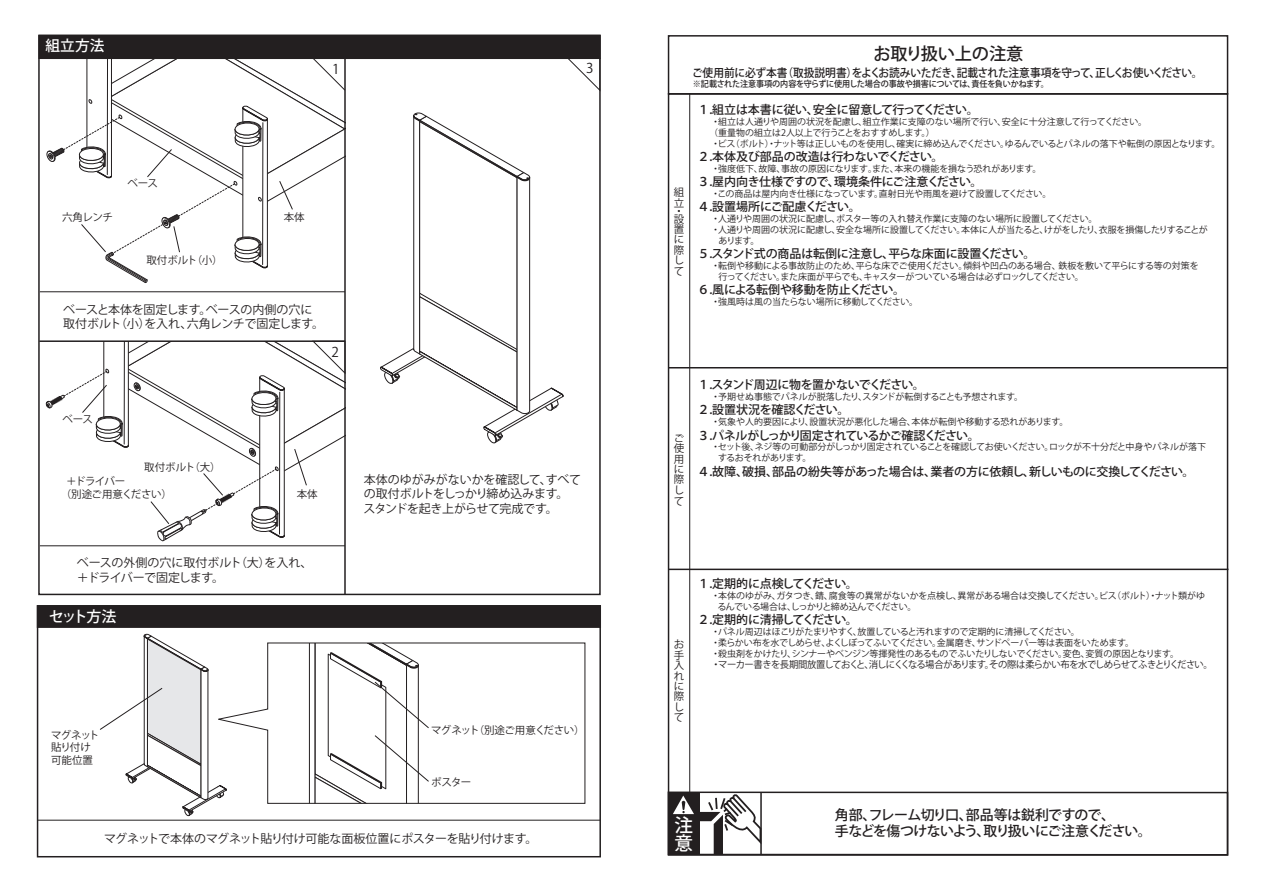
<style>
.page{position:relative;width:1263px;height:893px;background:#fff}
.page>*{position:absolute;margin:0;border:0;box-sizing:border-box;transform-origin:0 0}
.t1{font:500 18.6px/18.6px "Koz Go Pro";color:#fff}
.t2{font:500 17.25px "Koz Go Pro";letter-spacing:-.01em;color:#231f20}
.t3{font:500 15px "Koz Go Pro";letter-spacing:-.11em;color:#fff}
.t4{font:500 14.7px "Koz Go Pro";color:#fff}
.t5{font:500 13.95px/16.6px "Koz Go Pro";letter-spacing:-.05em;color:#231f20}
.t6{font:13.5px "Koz Go Pro";color:#231f20}
.t7{font:500 12px "Koz Go Pro";letter-spacing:-.04em;color:#231f20}
.t8{font:12px/14.4px "Koz Go Pro";letter-spacing:-.02em;color:#231f20}
.t9{font:500 12px "Koz Go Pro";letter-spacing:-.02em;color:#231f20}
.t10{font:500 12px "Koz Go Pro";letter-spacing:-.06em;color:#231f20}
.t11{font:500 12px "Koz Go Pro";letter-spacing:-.075em;color:#231f20}
.t12{font:500 11.55px "Koz Go Pro";letter-spacing:-.02em;color:#231f20;scale:.93 1}
.t13{font:10.5px/10.4px "Koz Go Pro";letter-spacing:-.04em;color:#231f20}
.t14{font:9.6px "Koz Go Pro";letter-spacing:-.065em;color:#231f20}
.t15{font:9px/10.8px "Koz Go Pro";letter-spacing:-.02em;color:#231f20}
.t16{font:9px "Koz Go Pro";color:#231f20}
.t17{font:500 8.7px "Koz Go Pro";letter-spacing:-.02em;color:#231f20;scale:.93 1}
</style>
<div class="page">
<svg style="left:568px;top:59px;width:30px;height:30px"></svg>
<hr style="left:40px;top:291px;width:305px;height:1px;background:#231f20">
<hr style="left:40px;top:545px;width:305px;height:1px;background:#231f20">
<hr style="left:38px;top:819px;width:562px;height:1px;background:#231f20">
<div style="left:38px;top:35px;width:563px;height:24px;background:#231f20"></div>
<hr style="left:39px;top:340px;width:306px;height:2px;background:#231f20">
<hr style="left:344px;top:57px;width:2px;height:537px;background:#231f20">
<div style="left:37px;top:605px;width:564px;height:252px;border:2px solid #231f20"></div>
<div style="left:37px;top:605px;width:564px;height:23px;background:#231f20;border:2px solid #231f20"></div>
<div style="left:668px;top:35px;width:560px;height:60px;border:2px solid #231f20"></div>
<hr style="left:669px;top:367px;width:559px;height:1px;background:#231f20">
<hr style="left:669px;top:568px;width:559px;height:2px;background:#231f20">
<hr style="left:689px;top:94px;width:1px;height:719px;background:#231f20">
<div style="left:668px;top:791px;width:560px;height:64px;border:2px solid #231f20"></div>
<div style="left:669px;top:793px;width:31px;height:61px;background:#231f20"></div>
<svg style="left:673px;top:792px;width:89px;height:62px"></svg>
<svg style="left:46px;top:57px;width:300px;height:230px"></svg>
<svg style="left:380px;top:112px;width:184px;height:332px"></svg>
<svg style="left:100px;top:633px;width:115px;height:183px"></svg>
<svg style="left:215px;top:642px;width:371px;height:162px"></svg>
<svg style="left:309px;top:643px;width:120px;height:160px"></svg>
<div style="left:38px;top:35px;width:563px;height:560px;border:2px solid #231f20"></div>
<svg style="left:45px;top:340px;width:301px;height:210px"></svg>
<h3 class="t4" style="left:46px;top:36px;width:60px">組立方法</h3>
<h3 class="t6" style="left:332px;top:61px;width:9px">1</h3>
<h3 class="t6" style="left:586px;top:59px;width:9px">3</h3>
<p class="t13" style="left:62px;top:212px;width:52px">六角レンチ</p>
<p class="t13" style="left:127px;top:178px;width:32px">ベース</p>
<p class="t13" style="left:146px;top:255px;width:78px">取付ボルト（小）</p>
<p class="t13" style="left:284px;top:212px;width:22px">本体</p>
<h3 class="t8" style="left:63px;top:302px;width:262px">ベースと本体を固定します。ベースの内側の穴に取付ボルト（小）を入れ、六角レンチで固定します。</h3>
<h3 class="t6" style="left:331px;top:343px;width:9px">2</h3>
<p class="t13" style="left:62px;top:414px;width:32px">ベース</p>
<p class="t13" style="left:144px;top:462px;width:78px">取付ボルト（大）</p>
<p class="t13" style="left:61px;top:475px;width:112px;line-height:12.6px;text-indent:5px">＋ドライバー<br>（別途ご用意ください）</p>
<p class="t13" style="left:297px;top:489px;width:22px">本体</p>
<h3 class="t8" style="left:77px;top:556px;width:237px">ベースの外側の穴に取付ボルト（大）を入れ、＋ドライバーで固定します。</h3>
<h3 class="t3" style="left:49px;top:606px;width:69px">セット方法</h3>
<h3 class="t4" style="left:44px;top:607px;width:60px">使用方法</h3>
<h3 class="t8" style="left:363px;top:472px;width:219px">本体のゆがみがないかを確認して、すべての取付ボルトをしっかり締め込みます。スタンドを起き上がらせて完成です。</h3>
<p class="t13" style="left:51px;top:729px;width:50px;line-height:12.6px">マグネット貼り付け可能位置</p>
<p class="t13" style="left:431px;top:725px;width:155px">マグネット（別途ご用意ください）</p>
<p class="t13" style="left:431px;top:777px;width:42px">ポスター</p>
<h3 class="t8" style="left:104px;top:832px;width:435px">マグネットで本体のマグネット貼り付け可能な面板位置にポスターを貼り付けます。</h3>
<p class="t13" style="left:674px;top:187px;width:12px">組立</p>
<p class="t13" style="left:674px;top:207px;width:12px;line-height:7.8px">・設</p>
<p class="t13" style="left:674px;top:224px;width:12px;text-align:justify">置に際して</p>
<h2 class="t2" style="left:873px;top:43px;width:152px">お取り扱い上の注意</h2>
<p class="t12" style="left:692px;top:65px;width:550px">ご使用前に必ず本書（取扱説明書）をよくお読みいただき、記載された注意事項を守って、正しくお使いください。</p>
<p class="t17" style="left:693px;top:78px;width:384px">※記載された注意事項の内容を守らずに使用した場合の事故や損害については、責任を負いかねます。</p>
<h3 class="t7" style="left:697px;top:102px;width:283px">１.組立は本書に従い、安全に留意して行ってください。</h3>
<p class="t15" style="left:709px;top:116px;width:513px">・組立は人通りや周囲の状況を配慮し、組立作業に支障のない場所で行い、安全に十分注意して行ってください。<br>（重量物の組立は2人以上で行うことをおすすめします。）<br>・ビス（ボルト）・ナット等は正しいものを使用し、確実に締め込んでください。ゆるんでいるとパネルの落下や転倒の原因となります。</p>
<h3 class="t9" style="left:697px;top:149px;width:248px">２.本体及び部品の改造は行わないでください。</h3>
<p class="t16" style="left:711px;top:163px;width:332px">・強度低下、故障、事故の原因になります｡また、本来の機能を損なう恐れがあります。</p>
<h3 class="t7" style="left:697px;top:174px;width:287px">３.屋内向き仕様ですので、環境条件にご注意ください。</h3>
<p class="t15" style="left:711px;top:188px;width:342px">・この商品は屋内向き仕様になっています。直射日光や雨風を避けて設置してください。</p>
<h3 class="t9" style="left:697px;top:199px;width:165px">４.設置場所にご配慮ください。</h3>
<p class="t16" style="left:711px;top:213px;width:388px">・人通りや周囲の状況に配慮し、ポスター等の入れ替え作業に支障のない場所に設置してください。</p>
<p class="t15" style="left:711px;top:224px;width:498px">・人通りや周囲の状況に配慮し、安全な場所に設置してください。本体に人が当たると、けがをしたり、衣服を損傷したりすることが</p>
<p class="t15" style="left:718px;top:235px;width:43px">あります。</p>
<h3 class="t7" style="left:697px;top:246px;width:340px">５.スタンド式の商品は転倒に注意し、平らな床面に設置ください。</h3>
<p class="t15" style="left:719px;top:260px;width:482px;text-indent:-7px">・転倒や移動による事故防止のため、平らな床でご使用ください。傾斜や凹凸のある場合、鉄板を敷いて平らにする等の対策を行ってください。また床面が平らでも、キャスターがついている場合は必ずロックしてください。</p>
<h3 class="t7" style="left:697px;top:282px;width:209px">６.風による転倒や移動を防止ください。</h3>
<p class="t16" style="left:711px;top:296px;width:208px">・強風時は風の当たらない場所に移動してください。</p>
<p class="t13" style="left:674px;top:433px;width:12px;text-align:justify">ご使用に際して</p>
<h3 class="t7" style="left:697px;top:377px;width:229px">１.スタンド周辺に物を置かないでください。</h3>
<p class="t15" style="left:711px;top:391px;width:313px">・予期せぬ事態でパネルが脱落したり、スタンドが転倒することも予想されます。</p>
<h3 class="t7" style="left:697px;top:402px;width:154px">２.設置状況を確認ください。</h3>
<p class="t16" style="left:711px;top:416px;width:359px">・気象や人的要因により、設置状況が悪化した場合、本体が転倒や移動する恐れがあります。</p>
<h3 class="t11" style="left:697px;top:427px;width:284px">３.パネルがしっかり固定されているかご確認ください。</h3>
<p class="t15" style="left:718px;top:442px;width:490px;text-indent:-7px">・セット後、ネジ等の可動部分がしっかり固定されていることを確認してお使いください。ロックが不十分だと中身やパネルが落下するおそれがあります。</p>
<h3 class="t7" style="left:697px;top:463px;width:499px">４.故障、破損、部品の紛失等があった場合は、業者の方に依頼し、新しいものに交換してください。</h3>
<p class="t13" style="left:674px;top:639px;width:12px;text-align:justify">お手入れに際して</p>
<h3 class="t10" style="left:697px;top:576px;width:162px">１.定期的に点検してください。</h3>
<p class="t15" style="left:717px;top:590px;width:489px;text-indent:-6px">・本体のゆがみ、ガタつき、錆、腐食等の異常がないかを点検し、異常がある場合は交換してください。ビス（ボルト）・ナット類がゆるんでいる場合は、しっかりと締め込んでください。</p>
<h3 class="t10" style="left:697px;top:612px;width:162px">２.定期的に清掃してください。</h3>
<p class="t15" style="left:711px;top:626px;width:469px">・パネル周辺はほこりがたまりやすく、放置していると汚れますので定期的に清掃してください。<br>・柔らかい布を水でしめらせ、よくしぼってふいてください。金属磨き、サンドペーパー等は表面をいためます。<br>・殺虫剤をかけたり、シンナーやベンジン等揮発性のあるものでふいたりしないでください。変色、変質の原因となります。</p>
<p class="t14" style="left:711px;top:658px;width:503px">・マーカー書きを長期間放置しておくと、消しにくくなる場合があります。その際は柔らかい布を水でしめらせてふきとりください。</p>
<h1 class="t1" style="left:675px;top:816px;width:19px">注意</h1>
<h3 class="t5" style="left:835px;top:806px;width:318px">角部、フレーム切り口、部品等は鋭利ですので、<br>手などを傷つけないよう、取り扱いにご注意ください。</h3>
</div>
